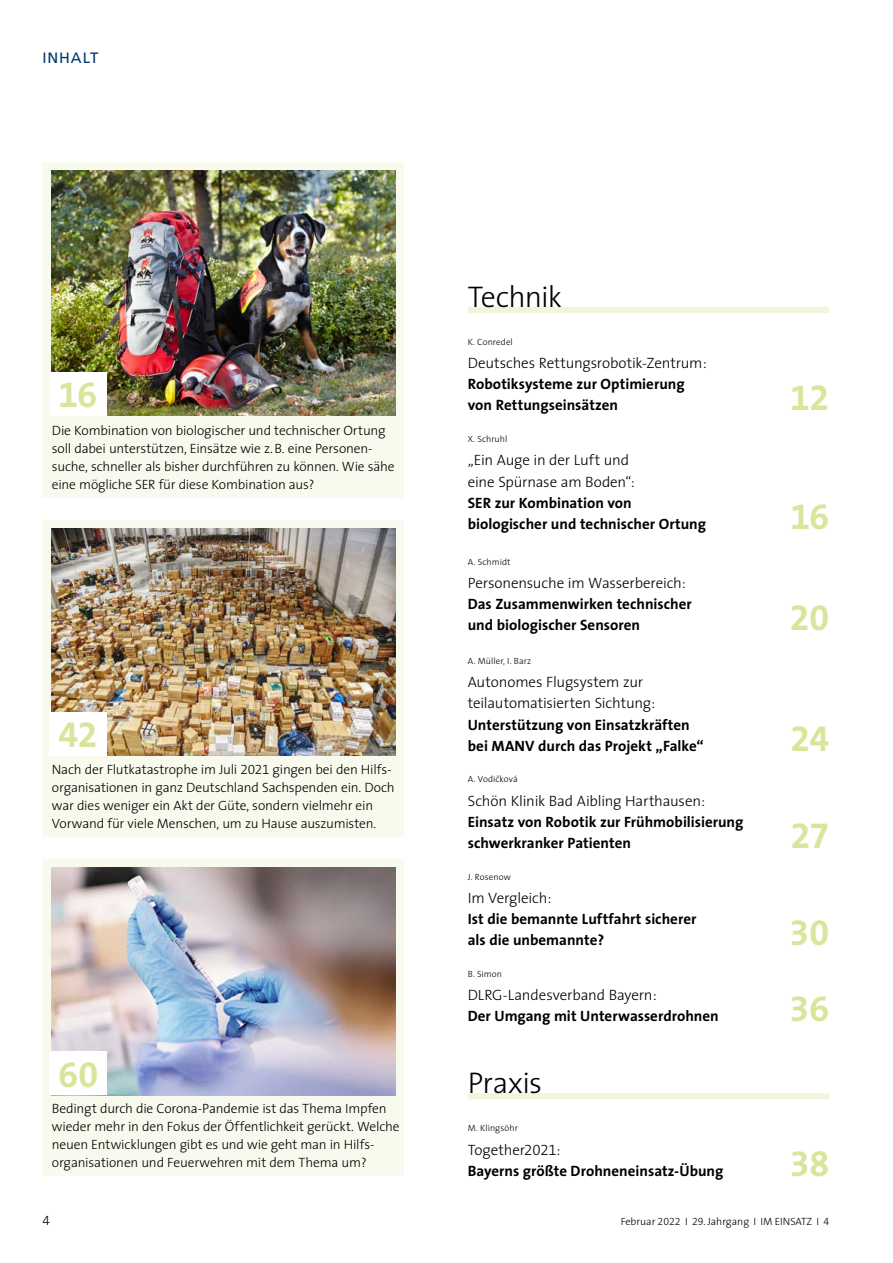
<style>
.page{position:relative;width:893px;height:1263px;background:#fff}
.page>*{position:absolute;margin:0;border:0;box-sizing:border-box;transform-origin:0 0}
.t1{font:36px "The Sans Bold Expert";letter-spacing:-.015em;color:#dae49b}
.t2{font:300 30px "The Sans";letter-spacing:-.025em;color:#000}
.t3{font:700 15px/21.1px "The Sans";color:#000}
.t4{font:300 15px/21.1px "The Sans";letter-spacing:-.01em;color:#000}
.t5{font:15px "Frutiger";letter-spacing:.06em;color:#003770}
.t6{font:300 13.5px/18px "The Sans";letter-spacing:-.015em;color:#000}
.t7{font:13.5px "The Sans Light Expert";color:#000}
.t8{font:300 10.5px "The Sans";color:#000}
.t9{font:300 9px "The Sans";letter-spacing:.01em;color:#000}
.s1{font-family:"The Sans Light Expert";font-weight:400}
.s2{font-weight:300}
</style>
<div class="page">
<div style="left:43px;top:859px;width:361px;height:317px;background:#f8faed"></div>
<img style="left:51px;top:867px;width:344px;height:228px">
<div style="left:50px;top:1052px;width:57px;height:43px;background:#fff"></div>
<div style="left:43px;top:520px;width:361px;height:317px;background:#f8faed"></div>
<img style="left:51px;top:528px;width:344px;height:228px">
<div style="left:50px;top:713px;width:57px;height:43px;background:#fff"></div>
<div style="left:43px;top:162px;width:361px;height:335px;background:#f8faed"></div>
<img style="left:51px;top:170px;width:344px;height:245px">
<div style="left:50px;top:372px;width:57px;height:43px;background:#fff"></div>
<div style="left:468px;top:307px;width:361px;height:6px;background:#f1f5db"></div>
<div style="left:468px;top:1093px;width:361px;height:6px;background:#f1f5db"></div>
<p class="t5" style="left:43px;top:49px;width:57px">INHALT</p>
<h1 class="t1" style="left:58px;top:365px;width:40px">16</h1>
<p class="t6" style="left:52px;top:421px;width:344px">Die Kombination von biologischer und technischer Ortung soll dabei unterstützen, Einsätze wie z.B. eine Personen&shy;suche, schneller als bisher durchführen zu können. Wie sähe eine mögliche SER für diese Kombination aus?</p>
<h1 class="t1" style="left:58px;top:705px;width:41px">42</h1>
<p class="t6" style="left:52px;top:760px;width:344px">Nach der Flutkatastrophe im Juli <span class="s1">2021</span> gingen bei den Hilfs&shy;organisationen in ganz Deutschland Sachspenden ein. Doch war dies weniger ein Akt der Güte, sondern vielmehr ein Vorwand für viele Menschen, um zu Hause auszumisten.</p>
<h1 class="t1" style="left:58px;top:1044px;width:41px">60</h1>
<p class="t6" style="left:52px;top:1099px;width:349px">Bedingt durch die Corona-Pandemie ist das Thema Impfen wieder mehr in den Fokus der Öffentlichkeit gerückt. Welche neuen Entwicklungen gibt es und wie geht man in Hilfs&shy;organisationen und Feuerwehren mit dem Thema um?</p>
<p class="t7" style="left:43px;top:1209px;width:9px">4</p>
<h2 class="t2" style="left:468px;top:272px;width:96px">Technik</h2>
<p class="t9" style="left:468px;top:335px;width:47px">K. Conredel</p>
<p class="t4" style="left:468px;top:352px;width:240px">Deutsches Rettungsrobotik-Zentrum:</p>
<p class="t3" style="left:468px;top:373px;width:218px">Robotiksysteme zur Optimierung von Rettungseinsätzen</p>
<h1 class="t1" style="left:790px;top:368px;width:40px">12</h1>
<p class="t9" style="left:468px;top:432px;width:41px">X. Schruhl</p>
<p class="t4" style="left:468px;top:449px;width:169px">„Ein Auge in der Luft und eine Spürnase am Boden“:</p>
<p class="t3" style="left:468px;top:492px;width:240px">SER zur Kombination von biologischer und technischer Ortung</p>
<h1 class="t1" style="left:790px;top:486px;width:40px">16</h1>
<p class="t9" style="left:468px;top:554px;width:44px">A. Schmidt</p>
<p class="t4" style="left:468px;top:572px;width:220px">Personensuche im Wasserbereich:</p>
<p class="t3" style="left:468px;top:593px;width:226px">Das Zusammenwirken technischer und biologischer Sensoren</p>
<h1 class="t1" style="left:790px;top:588px;width:41px">20</h1>
<p class="t9" style="left:468px;top:654px;width:65px">A. Müller, I. Barz</p>
<p class="t4" style="left:468px;top:671px;width:189px">Autonomes Flugsystem zur teilautomatisierten Sichtung:</p>
<p class="t3" style="left:468px;top:713px;width:237px">Unterstützung von Einsatzkräften bei MANV durch das Projekt „Falke“</p>
<h1 class="t1" style="left:790px;top:708px;width:40px">24</h1>
<p class="t9" style="left:468px;top:772px;width:52px">A. Vodicˇková</p>
<p class="t4" style="left:468px;top:789px;width:239px">Schön Klinik Bad Aibling Harthausen:</p>
<p class="t3" style="left:468px;top:811px;width:277px">Einsatz von Robotik zur Frühmobilisierung schwerkranker Patienten</p>
<h1 class="t1" style="left:791px;top:806px;width:40px">27</h1>
<p class="t9" style="left:468px;top:869px;width:45px">J. Rosenow</p>
<p class="t4" style="left:468px;top:887px;width:85px">Im Vergleich:</p>
<p class="t3" style="left:468px;top:908px;width:230px">Ist die bemannte Luftfahrt sicherer als die unbemannte?</p>
<h1 class="t1" style="left:789px;top:903px;width:41px">30</h1>
<p class="t9" style="left:468px;top:966px;width:36px">B. Simon</p>
<p class="t4" style="left:468px;top:984px;width:190px">DLRG-Landesverband Bayern:</p>
<p class="t3" style="left:468px;top:1005px;width:252px">Der Umgang mit Unterwasserdrohnen</p>
<h1 class="t1" style="left:790px;top:979px;width:41px">36</h1>
<h2 class="t2" style="left:468px;top:1058px;width:76px">Praxis</h2>
<p class="t9" style="left:468px;top:1121px;width:52px">M. Klingsöhr</p>
<p class="t3" style="left:468px;top:1139px;width:257px"><span class="s2">Together</span><span class="s1">2021</span><span class="s2">:<br></span>Bayerns größte Drohneneinsatz-Übung</p>
<h1 class="t1" style="left:790px;top:1133px;width:41px">38</h1>
<p class="t8" style="left:621px;top:1212px;width:210px">Februar <span class="s1">2022</span> I <span class="s1">29</span>. Jahrgang I IM EINSATZ I <span class="s1">4</span></p>
</div>
